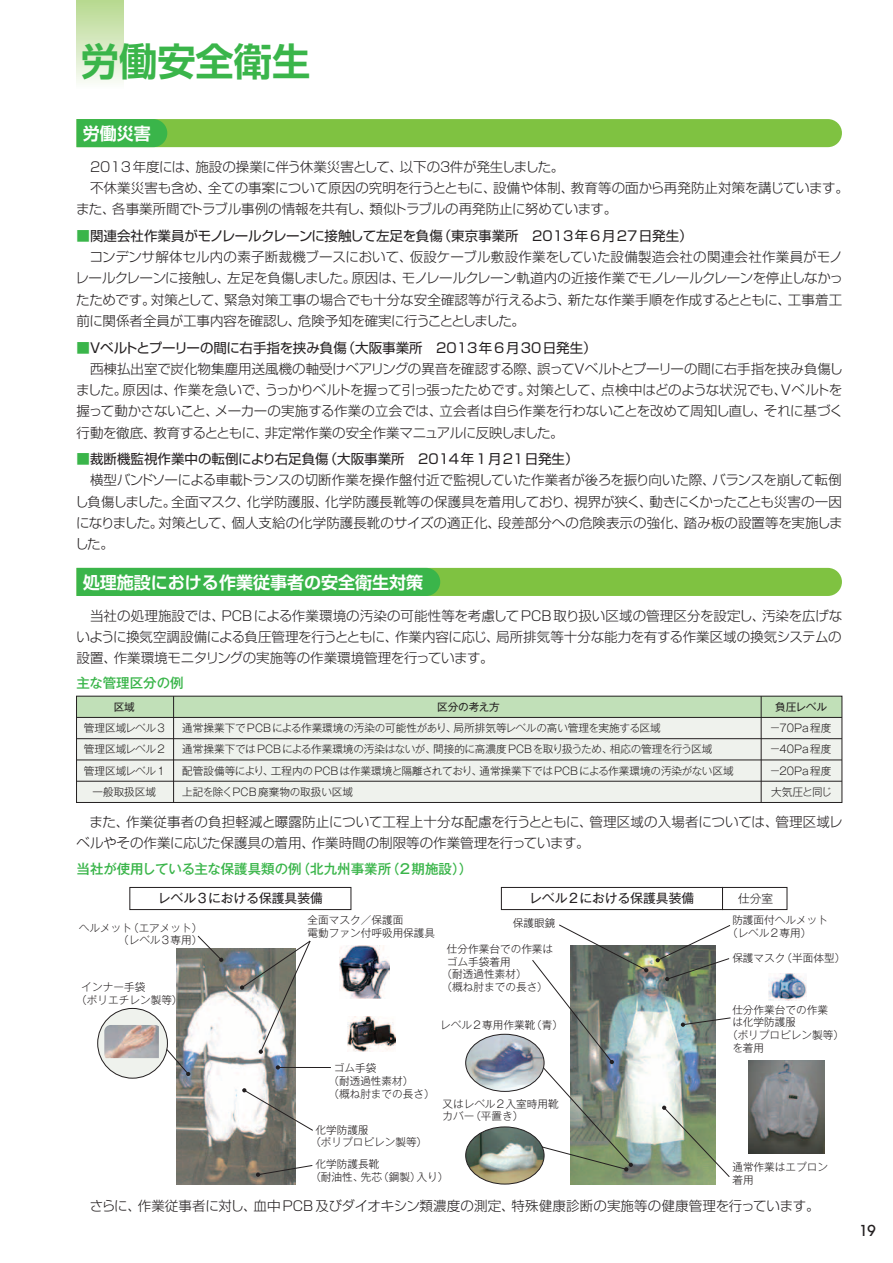
<style>
.page{position:relative;width:893px;height:1263px;background:#fff}
.page>*{position:absolute;margin:0;border:0;box-sizing:border-box;transform-origin:0 0}
.t1{font:700 38.25px "Shin Go Pro De";color:#3ab54a}
.t2{font:700 16.95px "Shin Go Pro De";color:#fff}
.t3{font:500 15px "Avant Garde";color:#231f20}
.t4{font:300 13.5px/21.3px "Shin Go Pro";letter-spacing:-.01em;color:#231f20;text-align:justify}
.t5{font:13.5px "Shin Go Pro";color:#231f20}
.t6{font:300 13.5px "Shin Go Pro";letter-spacing:.01em;color:#231f20}
.t7{font:500 13.5px "Gothic MB101 Pro";color:#3ab54a}
.t8{font:300 13.5px "Shin Go Pro";letter-spacing:-.03em;color:#231f20}
.t9{font:12.75px "Gothic MB101 Pro";color:#231f20}
.t10{font:300 11.7px "Gothic MB101 Pro";color:#231f20}
.t11{font:300 10.65px/12.8px "Gothic MB101 Pro";color:#231f20}
.t12{font:10.65px "Gothic MB101 Pro";letter-spacing:-.01em;color:#231f20}
.s1{color:#3ab54a}
</style>
<div class="page">
<div style="left:77px;top:0;width:46px;height:89px;background:linear-gradient(to bottom,#b6d88e,#fbfdfa)"></div>
<svg style="left:77px;top:119px;width:765px;height:28px;background:#77c042"></svg>
<svg style="left:77px;top:568px;width:765px;height:28px;background:#5ebc45"></svg>
<div style="left:77px;top:717px;width:765px;height:85px;background:#eff2ed"></div>
<div style="left:77px;top:696px;width:765px;height:21px;background:#c1e0b8"></div>
<div style="left:76px;top:696px;width:766px;height:107px;border:1px solid #231f20"></div>
<hr style="left:761px;top:696px;width:1px;height:106px;background:#231f20">
<hr style="left:173px;top:696px;width:1px;height:106px;background:#231f20">
<hr style="left:77px;top:717px;width:765px;height:1px;background:#231f20">
<hr style="left:77px;top:738px;width:765px;height:1px;background:#231f20">
<hr style="left:77px;top:760px;width:765px;height:1px;background:#231f20">
<hr style="left:77px;top:781px;width:765px;height:1px;background:#231f20">
<div style="left:98px;top:1008px;width:69px;height:70px;background:#eff2ed;border-radius:50%"></div>
<div style="left:97px;top:1008px;width:71px;height:70px;border:1px solid #231f20;border-radius:50%"></div>
<img style="left:177px;top:948px;width:118px;height:236px">
<img style="left:571px;top:945px;width:145px;height:240px">
<img style="left:340px;top:945px;width:50px;height:54px">
<img style="left:348px;top:1017px;width:48px;height:34px">
<img style="left:768px;top:974px;width:38px;height:27px">
<img style="left:748px;top:1060px;width:77px;height:94px">
<img style="left:466px;top:1034px;width:66px;height:57px">
<div style="left:465px;top:1034px;width:79px;height:57px;border:1px solid #231f20;border-radius:50%"></div>
<img style="left:466px;top:1127px;width:73px;height:57px">
<div style="left:465px;top:1127px;width:79px;height:57px;border:1px solid #231f20;border-radius:50%"></div>
<svg style="left:276px;top:1065px;width:4px;height:4px"></svg>
<hr style="left:278px;top:1067px;width:53px;height:1px;background:#231f20">
<svg style="left:242px;top:1088px;width:71px;height:43px"></svg>
<svg style="left:256px;top:1165px;width:57px;height:12px"></svg>
<svg style="left:166px;top:1049px;width:24px;height:27px"></svg>
<svg style="left:240px;top:940px;width:71px;height:114px"></svg>
<svg style="left:197px;top:935px;width:26px;height:27px"></svg>
<div style="left:129px;top:887px;width:222px;height:23px;border:1px solid #231f20"></div>
<div style="left:501px;top:887px;width:222px;height:23px;border:1px solid #231f20"></div>
<div style="left:722px;top:887px;width:65px;height:23px;border:1px solid #231f20"></div>
<img style="left:104px;top:1025px;width:55px;height:33px">
<svg style="left:656px;top:925px;width:75px;height:56px"></svg>
<svg style="left:681px;top:1017px;width:50px;height:10px"></svg>
<svg style="left:662px;top:1105px;width:68px;height:72px"></svg>
<svg style="left:532px;top:924px;width:116px;height:247px"></svg>
<h1 class="t1" style="left:81px;top:30px;width:231px">労働安全衛生</h1>
<p class="t2" style="left:83px;top:120px;width:70px">労働災害</p>
<p class="t4" style="left:90px;top:154px;width:476px">2013年度には、施設の操業に伴う休業災害として、以下の３件が発生しました。</p>
<p class="t4" style="left:90px;top:176px;width:760px">不休業災害も含め、全ての事案について原因の究明を行うとともに、設備や体制、教育等の面から再発防止対策を講じています。</p>
<p class="t4" style="left:76px;top:197px;width:543px">また、各事業所間でトラブル事例の情報を共有し、類似トラブルの再発防止に努めています。</p>
<p class="t5" style="left:77px;top:225px;width:618px"><span class="s1">■</span>関連会社作業員がモノレールクレーンに接触して左足を負傷（東京事業所　2013年6月27日発生）</p>
<p class="t6" style="left:89px;top:246px;width:755px">コンデンサ解体セル内の素子断裁機ブースにおいて、仮設ケーブル敷設作業をしていた設備製造会社の関連会社作業員がモノ</p>
<p class="t4" style="left:75px;top:266px;width:769px">レールクレーンに接触し、左足を負傷しました。原因は、モノレールクレーン軌道内の近接作業でモノレールクレーンを停止しなかっ</p>
<p class="t4" style="left:76px;top:287px;width:767px">たためです。対策として、緊急対策工事の場合でも十分な安全確認等が行えるよう、新たな作業手順を作成するとともに、工事着工</p>
<p class="t8" style="left:77px;top:310px;width:450px">前に関係者全員が工事内容を確認し、危険予知を確実に行うこととしました。</p>
<p class="t5" style="left:77px;top:336px;width:522px"><span class="s1">■</span>Ｖベルトとプーリーの間に右手指を挟み負傷（大阪事業所　2013年6月30日発生）</p>
<p class="t4" style="left:90px;top:356px;width:754px">西棟払出室で炭化物集塵用送風機の軸受けベアリングの異音を確認する際、誤ってＶベルトとプーリーの間に右手指を挟み負傷し</p>
<p class="t4" style="left:76px;top:378px;width:768px">ました。原因は、作業を急いで、うっかりベルトを握って引っ張ったためです。対策として、点検中はどのような状況でも、Ｖベルトを</p>
<p class="t4" style="left:77px;top:399px;width:768px">握って動かさないこと、メーカーの実施する作業の立会では、立会者は自ら作業を行わないことを改めて周知し直し、それに基づく</p>
<p class="t4" style="left:77px;top:420px;width:489px">行動を徹底、教育するとともに、非定常作業の安全作業マニュアルに反映しました。</p>
<p class="t5" style="left:77px;top:448px;width:504px"><span class="s1">■</span>裁断機監視作業中の転倒により右足負傷（大阪事業所　2014年1月21日発生）</p>
<p class="t4" style="left:90px;top:468px;width:753px">横型バンドソーによる車載トランスの切断作業を操作盤付近で監視していた作業者が後ろを振り向いた際、バランスを崩して転倒</p>
<p class="t4" style="left:75px;top:489px;width:768px">し負傷しました。全面マスク、化学防護服、化学防護長靴等の保護具を着用しており、視界が狭く、動きにくかったことも災害の一因</p>
<p class="t4" style="left:76px;top:510px;width:768px">になりました。対策として、個人支給の化学防護長靴のサイズの適正化、段差部分への危険表示の強化、踏み板の設置等を実施しま</p>
<p class="t4" style="left:75px;top:532px;width:41px">した。</p>
<p class="t2" style="left:83px;top:568px;width:342px">処理施設における作業従事者の安全衛生対策</p>
<p class="t4" style="left:77px;top:603px;width:767px;text-indent:14px">当社の処理施設では、PCBによる作業環境の汚染の可能性等を考慮してPCB取り扱い区域の管理区分を設定し、汚染を広げないように換気空調設備による負圧管理を行うとともに、作業内容に応じ、局所排気等十分な能力を有する作業区域の換気システムの設置、作業環境モニタリングの実施等の作業環境管理を行っています。</p>
<p class="t7" style="left:77px;top:671px;width:109px">主な管理区分の例</p>
<p class="t12" style="left:114px;top:698px;width:23px">区域</p>
<p class="t11" style="left:84px;top:716px;width:83px;line-height:21.3px;text-align:center">管理区域レベル3管理区域レベル2管理区域レベル1一般取扱区域</p>
<p class="t12" style="left:437px;top:698px;width:64px">区分の考え方</p>
<p class="t11" style="left:182px;top:716px;width:553px;line-height:21.3px">通常操業下でPCBによる作業環境の汚染の可能性があり、局所排気等レベルの高い管理を実施する区域<br>通常操業下ではPCBによる作業環境の汚染はないが、間接的に高濃度PCBを取り扱うため、相応の管理を行う区域<br>配管設備等により、工程内のPCBは作業環境と隔離されており、通常操業下ではPCBによる作業環境の汚染がない区域上記を除くPCB廃棄物の取扱い区域</p>
<p class="t12" style="left:775px;top:698px;width:53px">負圧レベル</p>
<p class="t11" style="left:770px;top:716px;width:63px;line-height:21.3px;text-align:justify">－70Pa程度－40Pa程度－20Pa程度大気圧と同じ</p>
<p class="t4" style="left:77px;top:810px;width:767px;text-indent:13px">また、作業従事者の負担軽減と曝露防止について工程上十分な配慮を行うとともに、管理区域の入場者については、管理区域レベルやその作業に応じた保護具の着用、作業時間の制限等の作業管理を行っています。</p>
<p class="t7" style="left:77px;top:858px;width:397px">当社が使用している主な保護具類の例（北九州事業所（2期施設））</p>
<p class="t9" style="left:158px;top:888px;width:166px">レベル3における保護具装備</p>
<p class="t9" style="left:529px;top:888px;width:166px">レベル2における保護具装備</p>
<p class="t10" style="left:738px;top:888px;width:37px">仕分室</p>
<p class="t11" style="left:79px;top:920px;width:125px;text-align:right">ヘルメット（エアメット）（レベル3専用）</p>
<p class="t11" style="left:76px;top:979px;width:108px;text-indent:5px">インナー手袋<br>（ポリエチレン製等）</p>
<p class="t11" style="left:308px;top:912px;width:129px">全面マスク／保護面<br>電動ファン付呼吸用保護具</p>
<p class="t11" style="left:513px;top:915px;width:44px">保護眼鏡</p>
<p class="t11" style="left:727px;top:912px;width:102px;text-indent:5px">防護面付ヘルメット（レベル2専用）</p>
<p class="t11" style="left:447px;top:941px;width:118px">仕分作業台での作業は　</p>
<p class="t11" style="left:447px;top:954px;width:65px">ゴム手袋着用</p>
<p class="t11" style="left:442px;top:966px;width:87px">（耐透過性素材）</p>
<p class="t11" style="left:442px;top:979px;width:108px">（概ね肘までの長さ）</p>
<p class="t11" style="left:732px;top:950px;width:114px">保護マスク（半面体型）</p>
<p class="t11" style="left:328px;top:1060px;width:108px;text-indent:5px">ゴム手袋<br>（耐透過性素材）<br>（概ね肘までの長さ）</p>
<p class="t11" style="left:310px;top:1122px;width:118px;text-indent:5px">化学防護服<br>（ポリプロピレン製等）</p>
<p class="t11" style="left:440px;top:1017px;width:124px">レベル2専用作業靴（青）</p>
<p class="t11" style="left:442px;top:1096px;width:118px">又はレベル2入室時用靴カバー（平置き）</p>
<p class="t11" style="left:310px;top:1156px;width:140px;text-indent:5px">化学防護長靴<br>（耐油性、先芯（鋼製）入り）</p>
<p class="t11" style="left:732px;top:1002px;width:97px">仕分作業台での作業</p>
<p class="t11" style="left:732px;top:1014px;width:65px">は化学防護服</p>
<p class="t11" style="left:727px;top:1027px;width:118px">（ポリプロピレン製等）</p>
<p class="t11" style="left:732px;top:1040px;width:33px">を着用</p>
<p class="t11" style="left:732px;top:1159px;width:97px">通常作業はエプロン着用</p>
<p class="t6" style="left:90px;top:1195px;width:731px">さらに、作業従事者に対し、血中PCB及びダイオキシン類濃度の測定、特殊健康診断の実施等の健康管理を行っています。</p>
<p class="t3" style="left:859px;top:1221px;width:18px">19</p>
</div>
